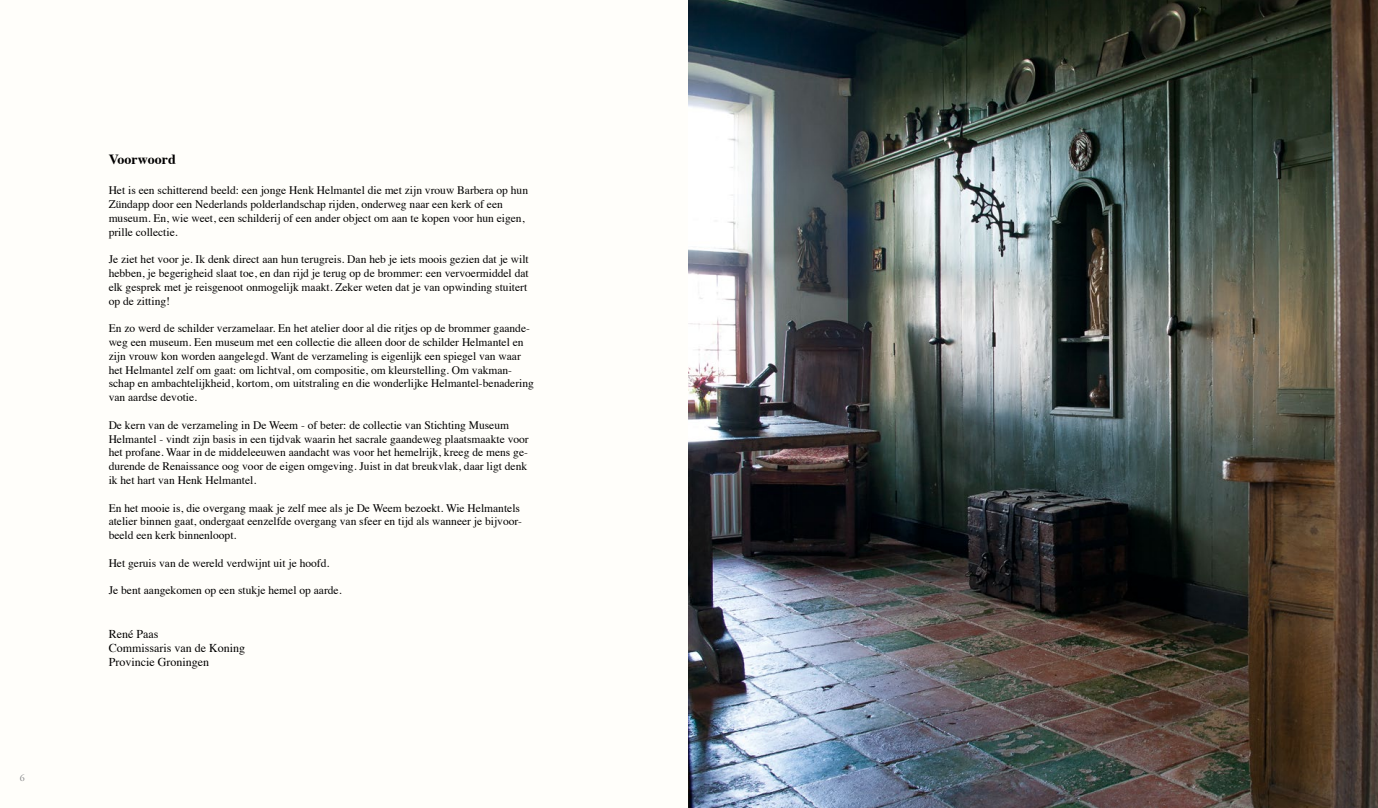
<style>
.page{position:relative;width:1378px;height:808px;background:#fff}
.page>*{position:absolute;margin:0;border:0;box-sizing:border-box;transform-origin:0 0}
.t1{font:700 14px "Times";color:#000}
.t2{font:12px/14.4px "Times";color:#000}
.t3{font:11.5px/13.8px "Times";color:#000}
.t4{font:10px "Adobe Garamond Pro";color:#87888a}
</style>
<div class="page">
<div style="left:0;top:0;width:689px;height:808px;background:#fffefa"></div>
<img style="left:689px;top:0;width:689px;height:808px">
<p class="t4" style="left:20px;top:772px;width:6px">6</p>
<p class="t1" style="left:109px;top:145px;width:69px">Voorwoord</p>
<p class="t3" style="left:109px;top:182px;width:421px">Het is een schitterend beeld: een jonge Henk Helmantel die met zijn vrouw Barbera op hun Zündapp door een Nederlands polderlandschap rijden, onderweg naar een kerk of een museum. En, wie weet, een schilderij of een ander object om aan te kopen voor hun eigen, prille collectie.</p>
<p class="t3" style="left:109px;top:251px;width:421px">Je ziet het voor je. Ik denk direct aan hun terugreis. Dan heb je iets moois gezien dat je wilt hebben, je begerigheid slaat toe, en dan rijd je terug op de brommer: een vervoermiddel dat elk gesprek met je reisgenoot onmogelijk maakt. Zeker weten dat je van opwinding stuitert op de zitting!</p>
<p class="t3" style="left:109px;top:320px;width:427px">En zo werd de schilder verzamelaar. En het atelier door al die ritjes op de brommer gaande&shy;weg een museum. Een museum met een collectie die alleen door de schilder Helmantel en zijn vrouw kon worden aangelegd. Want de verzameling is eigenlijk een spiegel van waar het Helmantel zelf om gaat: om lichtval, om compositie, om kleurstelling. Om vakman&shy;schap en ambachtelijkheid, kortom, om uitstraling en die wonderlijke Helmantel-benadering van aardse devotie.</p>
<p class="t3" style="left:109px;top:417px;width:421px">De kern van de verzameling in De Weem - of beter: de collectie van Stichting Museum Helmantel - vindt zijn basis in een tijdvak waarin het sacrale gaandeweg plaatsmaakte voor het profane. Waar in de middeleeuwen aandacht was voor het hemelrijk, kreeg de mens ge&shy;durende de Renaissance oog voor de eigen omgeving. Juist in dat breukvlak, daar ligt denk ik het hart van Henk Helmantel.</p>
<p class="t3" style="left:109px;top:500px;width:415px">En het mooie is, die overgang maak je zelf mee als je De Weem bezoekt. Wie Helmantels atelier binnen gaat, ondergaat eenzelfde overgang van sfeer en tijd als wanneer je bijvoor&shy;beeld een kerk binnenloopt.</p>
<p class="t3" style="left:109px;top:555px;width:222px">Het geruis van de wereld verdwijnt uit je hoofd.</p>
<p class="t3" style="left:109px;top:583px;width:234px">Je bent aangekomen op een stukje hemel op aarde.</p>
<p class="t2" style="left:109px;top:625px;width:138px">René Paas<br>Commissaris van de Koning<br>Provincie Groningen</p>
</div>
